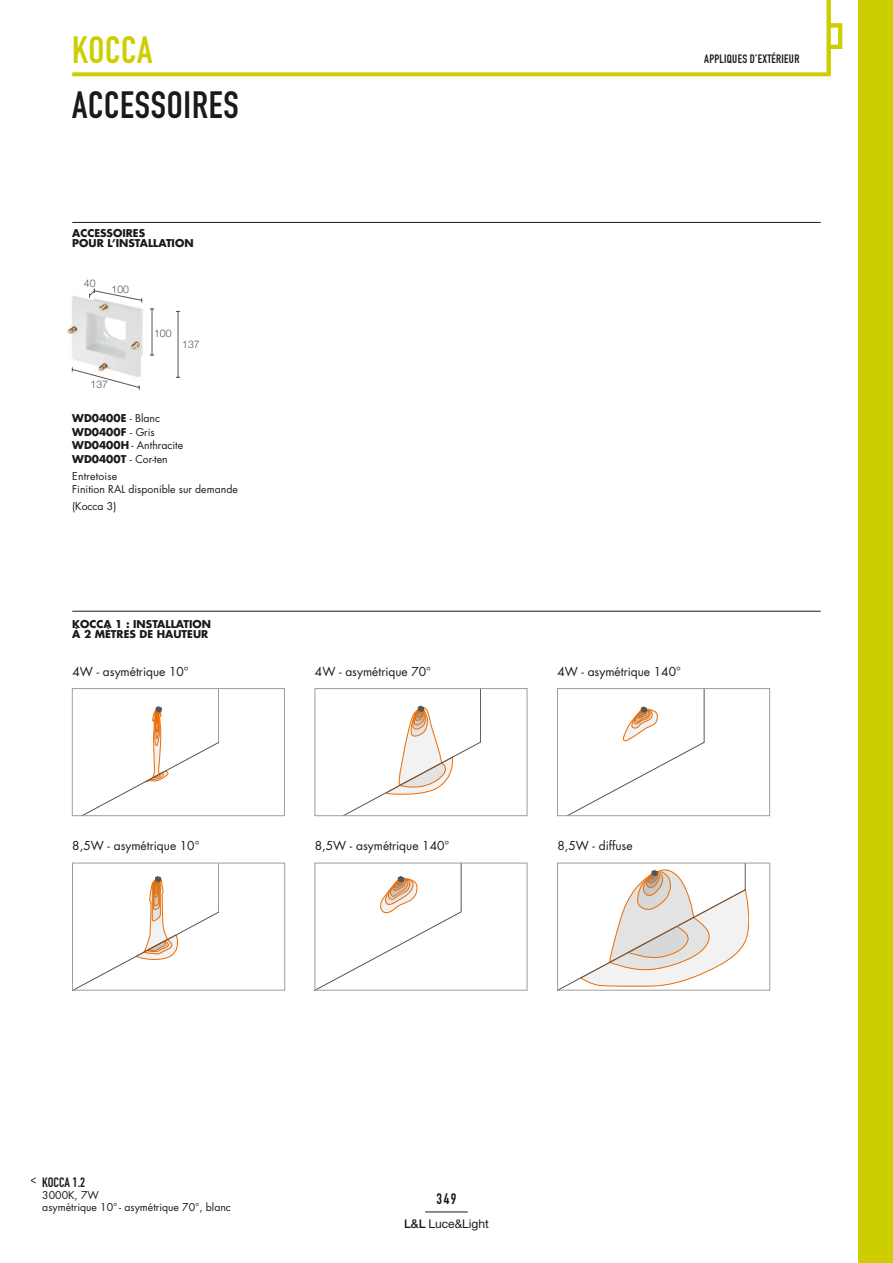
<style>
.page{position:relative;width:893px;height:1263px;background:#fff}
.page>*{position:absolute;margin:0;border:0;box-sizing:border-box;transform-origin:0 0}
.t1{font:37.5px "DIN Engschrift";letter-spacing:.02em;color:#1a1a18}
.t2{font:37.5px "DIN Engschrift";letter-spacing:.02em;color:#ccce00}
.t3{font:15px "DIN Engschrift";color:#1a1a18}
.t4{font:13.5px "DIN Engschrift";color:#1a1a18}
.t5{font:12px "Futura";color:#1a1a18}
.t6{font:12px "DIN Engschrift";letter-spacing:.02em;color:#1a1a18}
.t7{font:12px "Helvetica Neue";color:#1a1a18}
.t8{font:10.5px "Futura";color:#1a1a18}
.t9{font:700 10.5px "Futura";color:#1a1a18}
.t10{font:300 10.5px "Helvetica Neue";color:#565656}
.s1{font-weight:400}
.s2{font-weight:700}
.s3{font-weight:500}
</style>
<div class="page">
<hr style="left:425px;top:1212px;width:43px;height:1px;background:#1a1a18">
<img style="left:67px;top:296px;width:76px;height:80px">
<svg style="left:72px;top:367px;width:68px;height:23px"></svg>
<hr style="left:152px;top:309px;width:1px;height:46px;background:#565656">
<hr style="left:178px;top:311px;width:1px;height:66px;background:#565656">
<svg style="left:89px;top:288px;width:53px;height:15px"></svg>
<svg style="left:84px;top:690px;width:135px;height:124px"></svg>
<div style="left:72px;top:688px;width:213px;height:128px;border:1px solid #9c9d9d"></div>
<svg style="left:76px;top:865px;width:143px;height:123px"></svg>
<div style="left:72px;top:863px;width:213px;height:127px;border:1px solid #9c9d9d"></div>
<svg style="left:569px;top:690px;width:135px;height:124px"></svg>
<div style="left:557px;top:688px;width:213px;height:128px;border:1px solid #9c9d9d"></div>
<svg style="left:318px;top:865px;width:143px;height:123px"></svg>
<div style="left:315px;top:863px;width:212px;height:127px;border:1px solid #9c9d9d"></div>
<svg style="left:561px;top:865px;width:188px;height:123px"></svg>
<div style="left:557px;top:863px;width:213px;height:127px;border:1px solid #9c9d9d"></div>
<svg style="left:345px;top:690px;width:136px;height:124px"></svg>
<div style="left:315px;top:688px;width:212px;height:128px;border:1px solid #9c9d9d"></div>
<div style="left:859px;top:0;width:34px;height:1263px;background:#ccce00"></div>
<svg style="left:826px;top:0;width:17px;height:72px"></svg>
<svg style="left:72px;top:72px;width:759px;height:4px;background:#d0d215"></svg>
<hr style="left:72px;top:611px;width:749px;height:1px;background:#1a1a18">
<hr style="left:72px;top:222px;width:749px;height:1px;background:#1a1a18">
<svg style="left:31px;top:1177px;width:5px;height:6px"></svg>
<p class="t2" style="left:72px;top:28px;width:82px">KOCCA</p>
<p class="t1" style="left:72px;top:83px;width:168px">ACCESSOIRES</p>
<p class="t9" style="left:72px;top:225px;width:74px">ACCESSOIRES</p>
<p class="t9" style="left:72px;top:236px;width:123px">POUR L’INSTALLATION</p>
<p class="t10" style="left:84px;top:277px;width:13px">40</p>
<p class="t10" style="left:112px;top:283px;width:19px">100</p>
<p class="t10" style="left:91px;top:378px;width:19px">137</p>
<p class="t10" style="left:154px;top:327px;width:19px">100</p>
<p class="t10" style="left:182px;top:338px;width:19px">137</p>
<p class="t9" style="left:72px;top:411px;width:89px">WD0400E <span class="s1">- Blanc</span></p>
<p class="t9" style="left:72px;top:425px;width:84px">WD0400F <span class="s1">- Gris</span></p>
<p class="t8" style="left:72px;top:438px;width:112px"><span class="s2">WD0400H</span> - Anthracite</p>
<p class="t8" style="left:72px;top:452px;width:97px"><span class="s2">WD0400T</span> - Cor-ten</p>
<p class="t8" style="left:72px;top:468px;width:46px">Entretoise</p>
<p class="t8" style="left:72px;top:482px;width:167px">Finition RAL disponible sur demande</p>
<p class="t8" style="left:72px;top:499px;width:46px">(Kocca 3)</p>
<p class="t9" style="left:72px;top:617px;width:140px">KOCCA 1 : INSTALLATION</p>
<p class="t9" style="left:72px;top:627px;width:138px">À 2 MÈTRES DE HAUTEUR</p>
<p class="t5" style="left:73px;top:663px;width:118px">4W - asymétrique 10°</p>
<p class="t6" style="left:704px;top:52px;width:97px">APPLIQUES D’EXTÉRIEUR</p>
<p class="t5" style="left:315px;top:663px;width:118px">4W - asymétrique 70°</p>
<p class="t5" style="left:557px;top:663px;width:125px">4W - asymétrique 140°</p>
<p class="t5" style="left:72px;top:837px;width:129px">8,5W - asymétrique 10°</p>
<p class="t5" style="left:557px;top:837px;width:77px">8,5W - diffuse</p>
<p class="t5" style="left:315px;top:837px;width:136px">8,5W - asymétrique 140°</p>
<p class="t4" style="left:42px;top:1174px;width:44px">KOCCA 1.2</p>
<p class="t8" style="left:42px;top:1188px;width:58px">3000K, 7W</p>
<p class="t8" style="left:42px;top:1200px;width:190px">asymétrique 10° - asymétrique 70°, blanc</p>
<p class="t3" style="left:437px;top:1189px;width:21px">349</p>
<p class="t7" style="left:404px;top:1216px;width:86px"><span class="s3">L&amp;L</span> Luce&amp;Light</p>
</div>
